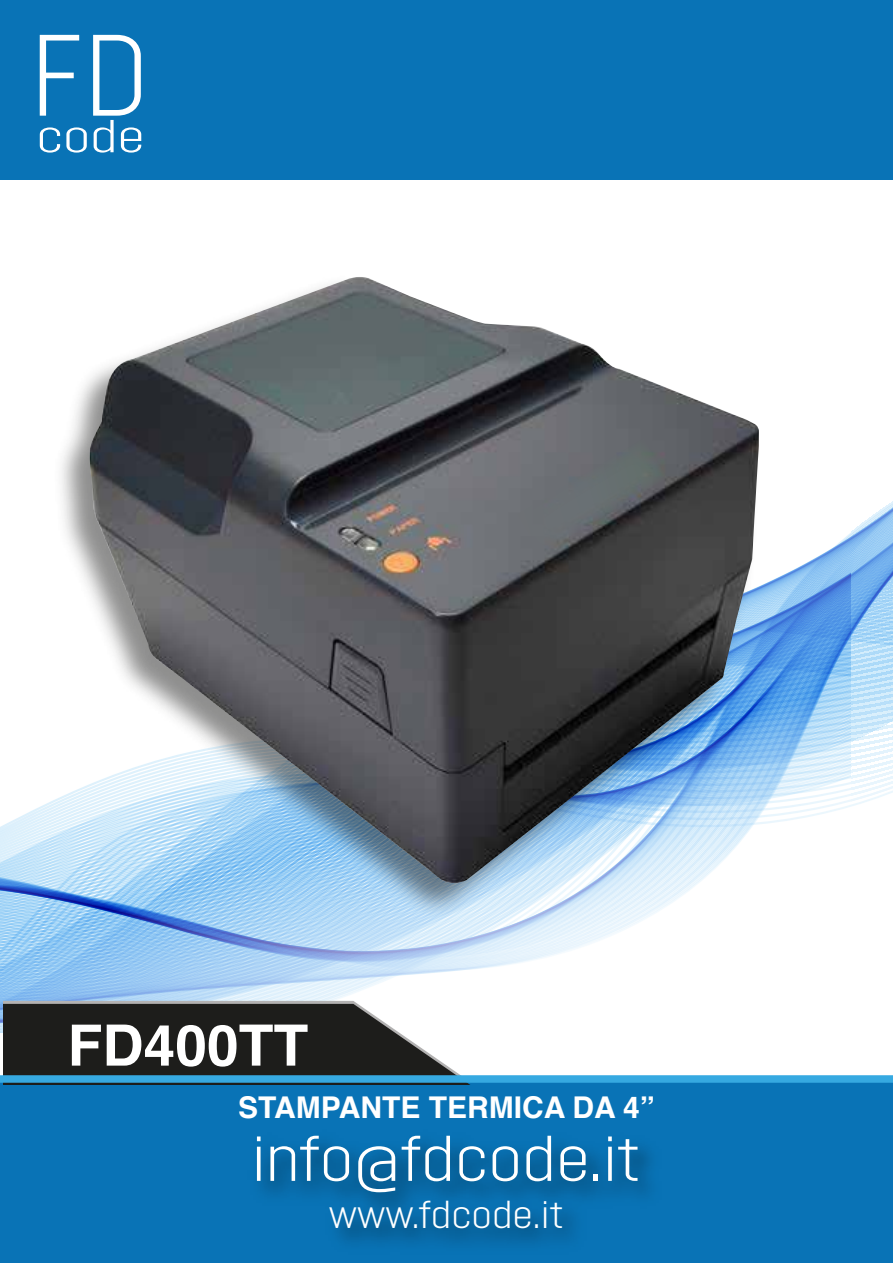
<style>
.page{position:relative;width:893px;height:1263px;background:#fff}
.page>*{position:absolute;margin:0;border:0;box-sizing:border-box;transform-origin:0 0}
.t1{font:300 115.35px "Opinion Pro";color:#fff;scale:.93 1}
.t2{font:300 64.5px "Opinion Pro";color:#fff}
.t3{font:700 57px "Helvetica";color:#fff}
.t4{font:300 46.2px "Opinion Pro Condensed";color:#fff;scale:1.3 1}
.t5{font:300 39px "Opinion Pro";color:#fff}
.t6{font:700 30px "Helvetica";color:#fff}
</style>
<div class="page">
<svg style="left:850px;top:501px;width:43px;height:306px"></svg>
<div style="left:0;top:0;width:893px;height:179px;background:#0973b6"></div>
<div style="left:0;top:1082px;width:893px;height:181px;background:#0973b6"></div>
<svg style="left:3px;top:1033px;width:467px;height:52px;background:#30302e"></svg>
<div style="left:0;top:1075px;width:893px;height:8px;background:#36a9e1"></div>
<img style="left:0;top:179px;width:850px;height:854px">
<img style="left:90px;top:277px;width:669px;height:607px">
<svg style="left:517px;top:438px;width:150px;height:116px;background:#5d6164"></svg>
<h1 class="t1" style="left:30px;top:10px;width:129px">FD</h1>
<h3 class="t4" style="left:36px;top:110px;width:85px">code</h3>
<h3 class="t3" style="left:68px;top:999px;width:242px">FD400TT</h3>
<p class="t6" style="left:238px;top:1083px;width:418px">STAMPANTE TERMICA DA 4”</p>
<h2 class="t2" style="left:252px;top:1122px;width:390px">info@fdcode.it</h2>
<h3 class="t5" style="left:329px;top:1192px;width:237px">www.fdcode.it</h3>
</div>
